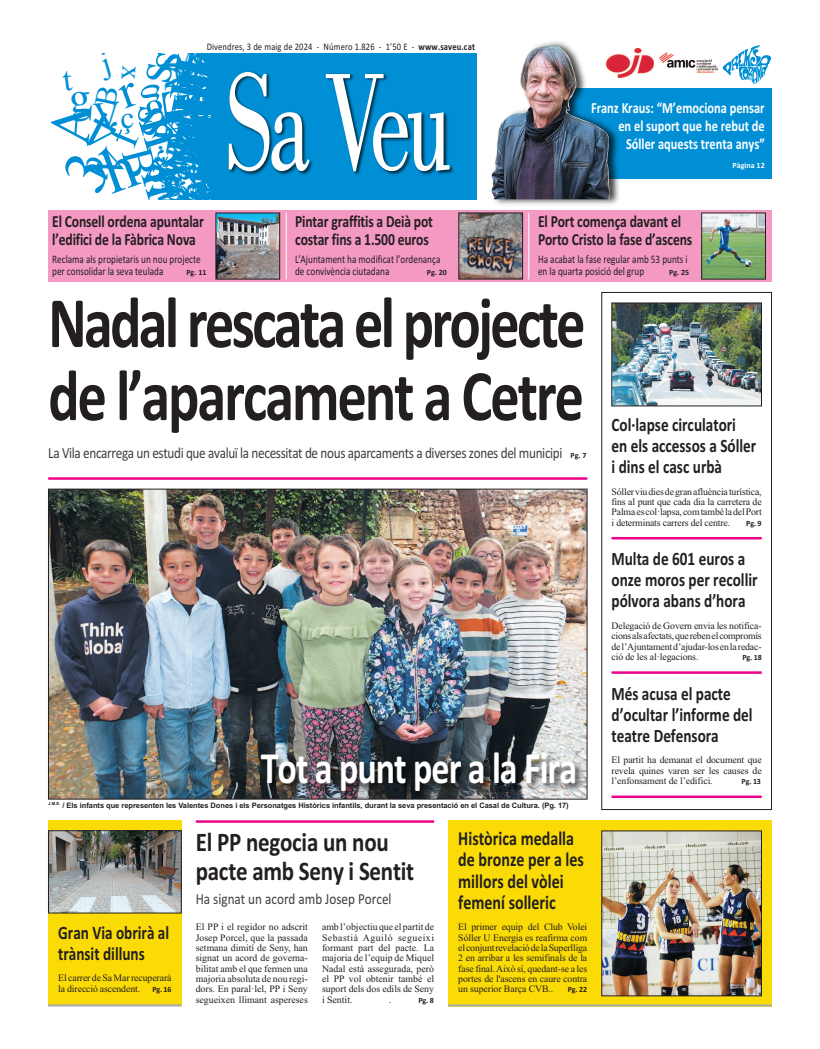
<style>
.page{position:relative;width:820px;height:1049px;background:#fff}
.page>*{position:absolute;margin:0;border:0;box-sizing:border-box;transform-origin:0 0}
.t1{font:141.8px "Bodoni";color:#fff;scale:.67 1}
.t2{font:700 73px/73px "Calibri";letter-spacing:-.045em;color:#231f20;scale:.8 1}
.t3{font:45.2px "Times New Roman";color:#008fd5}
.t4{font:700 45px "Calibri";letter-spacing:-.025em;color:#fff;scale:.8 1}
.t5{font:35.7px "Times New Roman";color:#008fd5}
.t6{font:31.3px "Times New Roman";color:#008fd5}
.t7{font:700 27px/29px "Calibri";letter-spacing:-.01em;color:#231f20;scale:.85 1}
.t8{font:700 20px/21px "Calibri";color:#231f20;scale:.8 1}
.t9{font:700 19px/21px "Calibri";color:#231f20;scale:.8 1}
.t10{font:700 17px/18px "Calibri";letter-spacing:-.01em;color:#231f20;scale:.8 1}
.t11{font:15.5px "Calibri";letter-spacing:-.025em;color:#3e3e3f;scale:.85 1}
.t12{font:700 15.5px/18px "Calibri";color:#fff;text-align:right;scale:.8 1}
.t13{font:15.5px "Calibri";color:#3e3e3f;scale:.85 1}
.t14{font:11.5px/12px "Calibri";color:#231f20;scale:.8 1}
.t15{font:10px "Calibri";letter-spacing:.015em;color:#231f20;scale:.85 1}
.t16{font:9.8px/10.4px "Times New Roman";letter-spacing:-.01em;color:#231f20;text-align:justify}
.t17{font:700 8px "Calibri";letter-spacing:-.02em;color:#231f20}
.t18{font:700 8px "Calibri";color:#fff}
.t19{font:700 7.5px "Arial";letter-spacing:-.005em;color:#231f20}
.s1{font-weight:700}
.s2{font-weight:700;font-size:8px;color:#231f20}
</style>
<div class="page">
<div style="left:567px;top:89px;width:204px;height:90px;background:#008fd5"></div>
<img style="left:501px;top:41px;width:193px;height:164px">
<img style="left:501px;top:44px;width:108px;height:155px">
<img style="left:722px;top:45px;width:49px;height:39px">
<img style="left:659px;top:52px;width:58px;height:21px">
<img style="left:606px;top:48px;width:47px;height:30px">
<div style="left:48px;top:210px;width:723px;height:72px;background:#f499c2"></div>
<img style="left:217px;top:220px;width:61px;height:57px">
<div style="left:215px;top:213px;width:65px;height:66px;border:1px solid #231f20"></div>
<img style="left:460px;top:215px;width:60px;height:62px">
<div style="left:458px;top:213px;width:64px;height:66px;border:1px solid #231f20"></div>
<img style="left:703px;top:215px;width:60px;height:62px">
<hr style="left:286px;top:213px;width:1px;height:66px;background:#fff">
<hr style="left:528px;top:213px;width:1px;height:66px;background:#fff">
<img style="left:50px;top:491px;width:535px;height:224px">
<img style="left:48px;top:715px;width:540px;height:85px">
<div style="left:48px;top:820px;width:133px;height:185px;background:#fbdb05"></div>
<hr style="left:48px;top:1004px;width:133px;height:2px;background:#a8a9ad">
<img style="left:50px;top:832px;width:129px;height:79px">
<div style="left:48px;top:830px;width:133px;height:83px;border:1px solid #231f20"></div>
<div style="left:601px;top:292px;width:170px;height:518px;border:1px solid #231f20"></div>
<hr style="left:611px;top:537px;width:150px;height:2px;background:#ed028c">
<hr style="left:611px;top:671px;width:150px;height:3px;background:#ed028c">
<hr style="left:611px;top:795px;width:150px;height:3px;background:#ed028c">
<img style="left:613px;top:305px;width:146px;height:99px">
<div style="left:611px;top:303px;width:150px;height:103px;border:1px solid #231f20"></div>
<hr style="left:196px;top:820px;width:238px;height:3px;background:#ed028c">
<hr style="left:48px;top:477px;width:539px;height:3px;background:#ed028c">
<div style="left:448px;top:820px;width:323px;height:186px;background:#fbdb05"></div>
<img style="left:603px;top:833px;width:156px;height:161px">
<div style="left:601px;top:831px;width:160px;height:165px;border:1px solid #231f20"></div>
<hr style="left:448px;top:1004px;width:323px;height:2px;background:#a8a9ad">
<img style="left:215px;top:53px;width:286px;height:167px">
<svg style="left:193px;top:53px;width:101px;height:154px;background:#2592c8"></svg>
<h3 class="t6" style="left:120px;top:99px;width:15px">ç</h3>
<p class="t15" style="left:207px;top:41px;width:317px">Divendres, 3 de maig de 2024 - Número 1.826 - 1’50 E - <span class="s1">www.saveu.cat</span></p>
<h3 class="t3" style="left:175px;top:68px;width:22px;rotate:-90deg">c</h3>
<h3 class="t5" style="left:155px;top:91px;width:33px;rotate:-90deg">M</h3>
<h1 class="t1" style="left:225px;top:37px;width:342px">Sa Veu</h1>
<h3 class="t5" style="left:179px;top:118px;width:29px;rotate:-90deg">m</h3>
<h3 class="t3" style="left:152px;top:157px;width:22px;rotate:-90deg">c</h3>
<h3 class="t5" style="left:148px;top:205px;width:33px;rotate:-90deg">M</h3>
<h3 class="t5" style="left:175px;top:173px;width:29px;rotate:-90deg">m</h3>
<h3 class="t3" style="left:168px;top:182px;width:22px;rotate:-90deg">c</h3>
<h3 class="t3" style="left:146px;top:204px;width:22px;rotate:-90deg">c</h3>
<h3 class="t10" style="left:52px;top:212px;width:191px">El Consell ordena apuntalar l’edifici de la Fàbrica Nova</h3>
<p class="t14" style="left:52px;top:253px;width:187px">Reclama als propietaris un nou projecte per consolidar la seva teulada</p>
<p class="t17" style="left:186px;top:267px;width:22px">Pg. 11</p>
<h3 class="t10" style="left:295px;top:212px;width:174px">Pintar graffitis a Deià pot costar fins a 1.500 euros</h3>
<p class="t14" style="left:295px;top:253px;width:183px">L’Ajuntament ha modificat l’ordenança de convivència ciutadana</p>
<p class="t17" style="left:426px;top:267px;width:22px">Pg. 20</p>
<h3 class="t12" style="left:590px;top:99px;width:218px">Franz Kraus: “M’emociona pensar en el suport que he rebut de<br>Sóller aquests trenta anys”</h3>
<p class="t18" style="left:732px;top:161px;width:34px">Pàgina 12</p>
<h3 class="t10" style="left:538px;top:212px;width:194px">El Port comença davant el<br>Porto Cristo la fase d’ascens</h3>
<p class="t14" style="left:538px;top:253px;width:188px">Ha acabat la fase regular amb 53 punts i en la quarta posició del grup</p>
<p class="t17" style="left:669px;top:267px;width:22px">Pg. 25</p>
<h2 class="t2" style="left:48px;top:285px;width:672px">Nadal rescata el projecte de l’aparcament a Cetre</h2>
<h3 class="t11" style="left:48px;top:443px;width:634px">La Vila encarrega un estudi que avaluï la necessitat de nous aparcaments a diverses zones del municipi <span class="s2">Pg. 7</span></h3>
<h3 class="t4" style="left:260px;top:741px;width:397px">Tot a punt per a la Fira</h3>
<p class="t19" style="left:48px;top:801px;width:522px"><sup>J.M.E.</sup> / Els infants que representen les Valentes Dones i els Personatges Històrics infantils, durant la seva presentació en el Casal de Cultura. (Pg. 17)</p>
<h3 class="t9" style="left:58px;top:921px;width:140px">Gran Via obrirà al trànsit dilluns</h3>
<p class="t16" style="left:58px;top:973px;width:115px">El carrer de SaMarrecuperarà la direcció ascendent.</p>
<p class="t17" style="left:152px;top:984px;width:21px">Pg. 16</p>
<h3 class="t7" style="left:196px;top:827px;width:258px">El PP negocia un nou pacte amb Seny i Sentit</h3>
<h3 class="t13" style="left:196px;top:889px;width:232px">Ha signat un acord amb Josep Porcel</h3>
<p class="t16" style="left:196px;top:921px;width:113px">El PP i el regidor no adscrit Josep Porcel, que la passada setmana dimití de Seny, han signat un acord de governa&shy;bilitat amb el que fermen una majoria absoluta de nou regi&shy;dors. En paral·lel, PP i Seny segueixen llimant aspereses</p>
<p class="t16" style="left:322px;top:921px;width:113px">amb l’objectiu que el partit de Sebastià Aguiló segueixi formant part del pacte. La majoria de l’equip de Miquel Nadal està assegurada, però el PP vol obtenir també el suport dels dos edils de Seny i Sentit.</p>
<p class="t16" style="left:389px;top:994px;width:4px">.</p>
<p class="t17" style="left:418px;top:995px;width:17px">Pg. 8</p>
<h3 class="t8" style="left:458px;top:828px;width:158px">Històrica medalla de bronze per a les millors del vòlei femení solleric</h3>
<p class="t16" style="left:458px;top:921px;width:130px">El primer equip del Club Volei Sóller U Energia es reafirma com elconjuntrevelaciódelaSuperlliga 2 en arribar a les semifinals de la fase final.Això sí, quedant-se a les portes de l'ascens en caure contra un superior Barça CVB..</p>
<p class="t17" style="left:567px;top:985px;width:21px">Pg. 22</p>
<h3 class="t9" style="left:611px;top:414px;width:182px">Col·lapse circulatori en els accessos a Sóller i dins el casc urbà</h3>
<p class="t16" style="left:611px;top:486px;width:152px">Sóllerviudiesdegranafluènciaturística, fins al punt que cada dia la carretera de Palmaescol·lapsa,comtambéladelPort i determinats carrers del centre.</p>
<p class="t17" style="left:746px;top:518px;width:17px">Pg. 9</p>
<h3 class="t9" style="left:611px;top:548px;width:184px">Multa de 601 euros a onze moros per recollir pólvora abans d’hora</h3>
<p class="t16" style="left:611px;top:620px;width:152px">Delegació de Govern envia les notifica&shy;cionsalsafectats,querebenelcompromís del’Ajuntamentd’ajudar-losenlaredac&shy;ció de les al·legacions.</p>
<p class="t17" style="left:742px;top:652px;width:21px">Pg. 18</p>
<h3 class="t9" style="left:611px;top:683px;width:178px">Més acusa el pacte d’ocultar l’informe del teatre Defensora</h3>
<p class="t16" style="left:611px;top:755px;width:152px">El partit ha demanat el document que revela quines varen ser les causes de l’enfonsament de l’edifici.</p>
<p class="t17" style="left:741px;top:777px;width:21px">Pg. 13</p>
</div>
